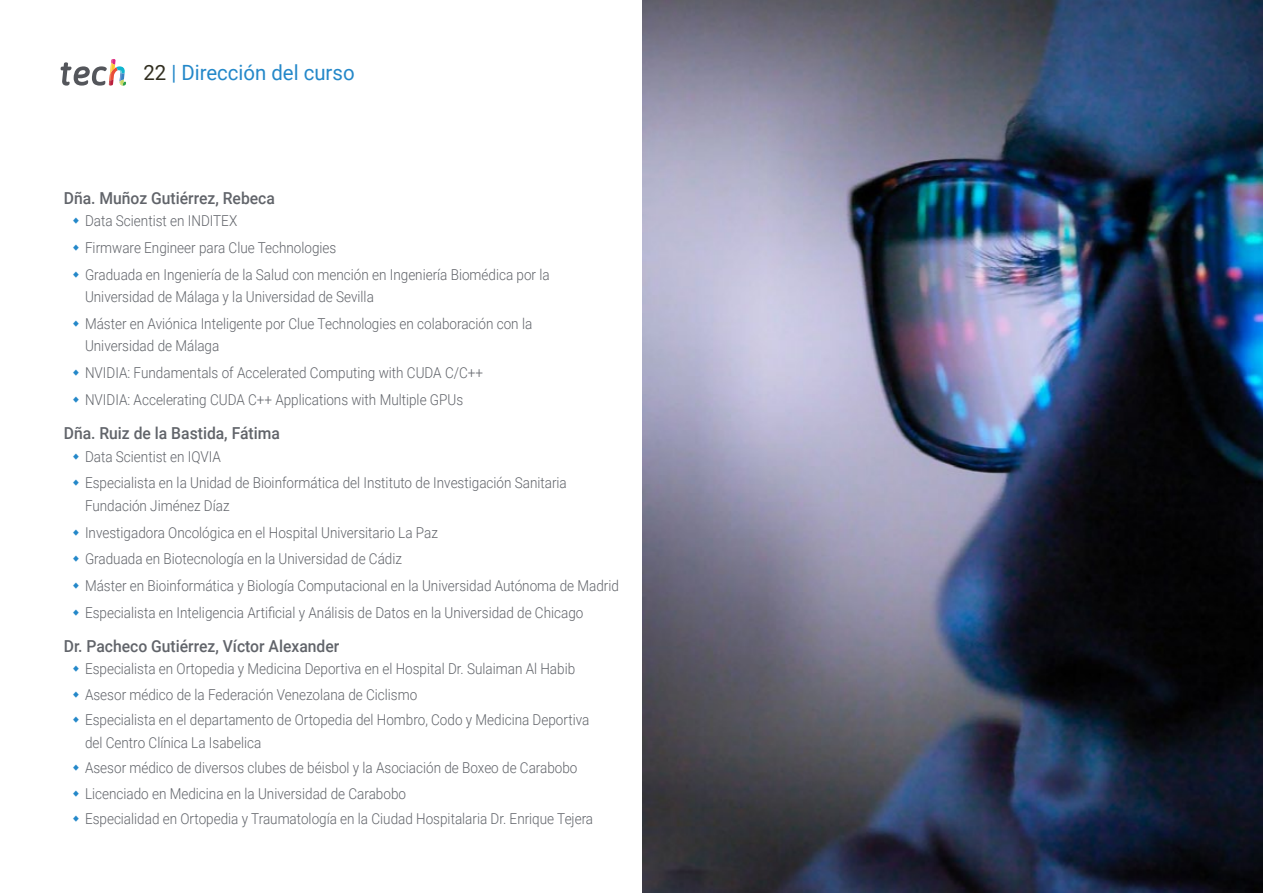
<style>
.page{position:relative;width:1263px;height:893px;background:#fff}
.page>*{position:absolute;margin:0;border:0;box-sizing:border-box;transform-origin:0 0}
.t1{font:21px "Roboto";color:#2488c9}
.t2{font:500 16.5px "Roboto";color:#61646a;scale:.95 1}
.t3{font:300 15px/26.7px "Roboto";color:#61646a;scale:.9 1}
.s1{color:#312e20}
</style>
<div class="page">
<svg style="left:61px;top:59px;width:65px;height:27px"></svg>
<img style="left:642px;top:0;width:621px;height:893px">
<h1 class="t1" style="left:144px;top:57px;width:213px"><span class="s1">22</span> | Dirección del curso</h1>
<p class="t2" style="left:64px;top:186px;width:224px">Dña. Muñoz Gutiérrez, Rebeca</p>
<p class="t3" style="left:85px;top:207px;width:518px">Data Scientist en INDITEX<br>Firmware Engineer para Clue Technologies<br>Graduada en Ingeniería de la Salud con mención en Ingeniería Biomédica por la</p>
<p class="t3" style="left:85px;top:283px;width:498px">Universidad de Málaga y la Universidad de Sevilla<br>Máster en Aviónica Inteligente por Clue Technologies en colaboración con la</p>
<p class="t3" style="left:85px;top:332px;width:444px">Universidad de Málaga<br>NVIDIA: Fundamentals of Accelerated Computing with CUDA C/C++<br>NVIDIA: Accelerating CUDA C++ Applications with Multiple GPUs</p>
<p class="t2" style="left:64px;top:422px;width:229px">Dña. Ruiz de la Bastida, Fátima</p>
<p class="t3" style="left:85px;top:442px;width:537px">Data Scientist en IQVIA<br>Especialista en la Unidad de Bioinformática del Instituto de Investigación Sanitaria</p>
<p class="t3" style="left:85px;top:491px;width:595px">Fundación Jiménez Díaz<br>Investigadora Oncológica en el Hospital Universitario La Paz<br>Graduada en Biotecnología en la Universidad de Cádiz<br>Máster en Bioinformática y Biología Computacional en la Universidad Autónoma de Madrid Especialista en Inteligencia Artificial y Análisis de Datos en la Universidad de Chicago</p>
<p class="t2" style="left:64px;top:635px;width:291px">Dr. Pacheco Gutiérrez, Víctor Alexander</p>
<p class="t3" style="left:85px;top:656px;width:562px;line-height:25.5px">Especialista en Ortopedia y Medicina Deportiva en el Hospital Dr. Sulaiman Al Habib<br>Asesor médico de la Federación Venezolana de Ciclismo<br>Especialista en el departamento de Ortopedia del Hombro, Codo y Medicina Deportiva</p>
<p class="t3" style="left:85px;top:729px;width:566px;line-height:25.5px">del Centro Clínica La Isabelica<br>Asesor médico de diversos clubes de béisbol y la Asociación de Boxeo de Carabobo Licenciado en Medicina en la Universidad de Carabobo<br>Especialidad en Ortopedia y Traumatología en la Ciudad Hospitalaria Dr. Enrique Tejera</p>
</div>
